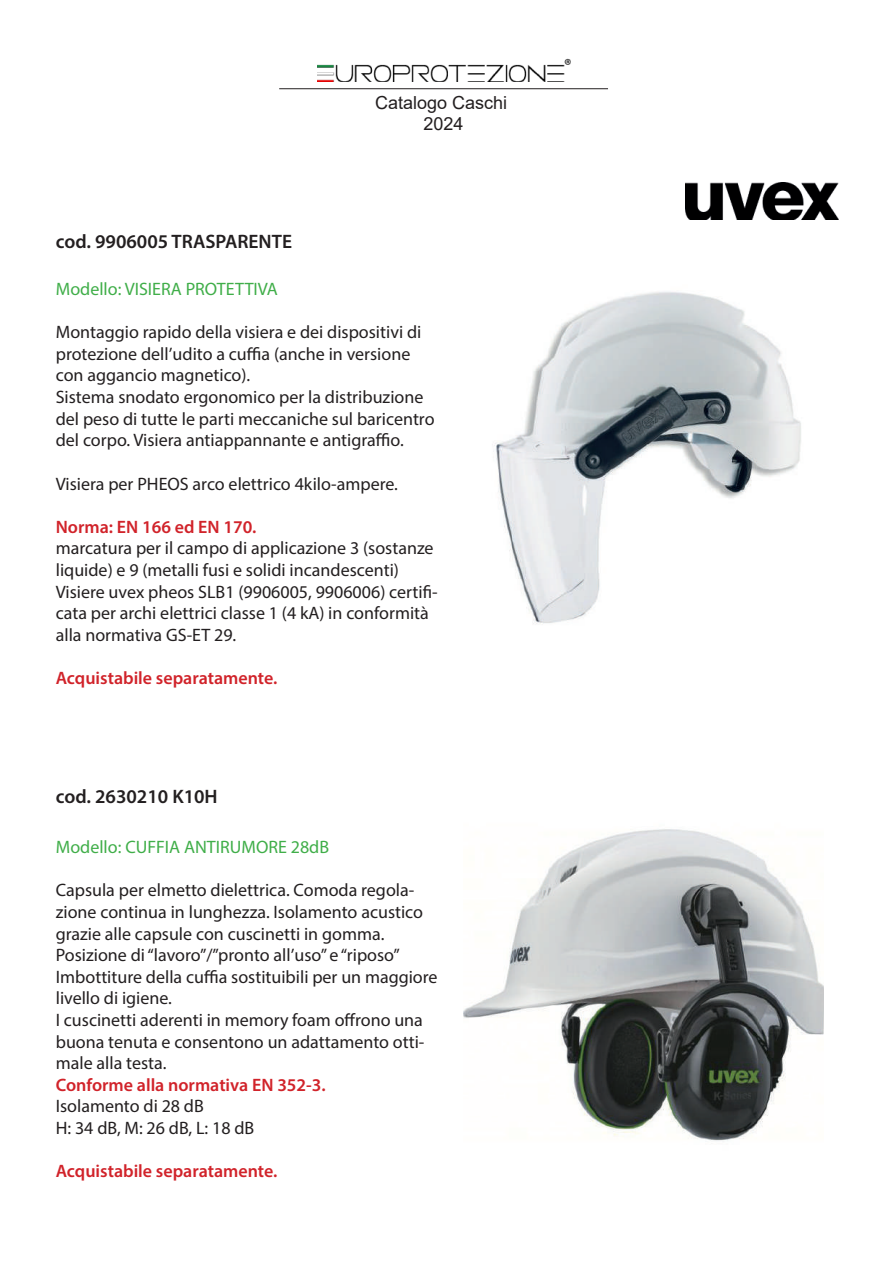
<style>
.page{position:relative;width:893px;height:1263px;background:#fff}
.page>*{position:absolute;margin:0;border:0;box-sizing:border-box;transform-origin:0 0}
.t1{font:600 19.5px "Myriad Pro";color:#231f20}
.t2{font:18px/21.6px "Myriad Pro";color:#231f20}
.t3{font:600 18px "Myriad Pro";color:#d1232a}
.t4{font:18px "Myriad Pro";color:#40ae49}
.t5{font:18px/21.9px "Arial";color:#231f20;text-align:center}
</style>
<div class="page">
<img style="left:317px;top:58px;width:253px;height:24px">
<hr style="left:279px;top:88px;width:329px;height:1px;background:#231f20">
<img style="left:686px;top:183px;width:152px;height:37px">
<img style="left:494px;top:291px;width:307px;height:333px">
<img style="left:463px;top:829px;width:361px;height:312px">
<p class="t1" style="left:56px;top:229px;width:238px">cod. 9906005 TRASPARENTE</p>
<p class="t5" style="left:375px;top:91px;width:134px">Catalogo Caschi<br>2024</p>
<p class="t4" style="left:56px;top:278px;width:224px">Modello: VISIERA PROTETTIVA</p>
<p class="t2" style="left:56px;top:321px;width:380px">Montaggio rapido della visiera e dei dispositivi di protezione dell’udito a cuffia (anche in versione con aggancio magnetico).<br>Sistema snodato ergonomico per la distribuzione del peso di tutte le parti meccaniche sul baricentro del corpo. Visiera antiappannante e antigraffio.</p>
<p class="t2" style="left:56px;top:472px;width:344px">Visiera per PHEOS arco elettrico 4kilo-ampere.</p>
<p class="t3" style="left:56px;top:515px;width:202px">Norma: EN 166 ed EN 170.</p>
<p class="t2" style="left:56px;top:537px;width:383px">marcatura per il campo di applicazione 3 (sostanze liquide) e 9 (metalli fusi e solidi incandescenti)<br>Visiere uvex pheos SLB1 (9906005, 9906006) certifi&shy;cata per archi elettrici classe 1 (4 kA) in conformità alla normativa GS-ET 29.</p>
<p class="t3" style="left:56px;top:666px;width:223px">Acquistabile separatamente.</p>
<p class="t1" style="left:56px;top:784px;width:163px">cod. 2630210 K10H</p>
<p class="t4" style="left:56px;top:836px;width:275px">Modello: CUFFIA ANTIRUMORE 28dB</p>
<p class="t2" style="left:56px;top:879px;width:383px">Capsula per elmetto dielettrica. Comoda regola&shy;zione continua in lunghezza. Isolamento acustico grazie alle capsule con cuscinetti in gomma.<br>Posizione di “lavoro”/”pronto all’uso” e “riposo” Imbottiture della cuffia sostituibili per un maggiore livello di igiene.<br>I cuscinetti aderenti in memory foam offrono una buona tenuta e consentono un adattamento otti&shy;male alla testa.</p>
<p class="t3" style="left:56px;top:1073px;width:272px">Conforme alla normativa EN 352-3.</p>
<p class="t2" style="left:56px;top:1095px;width:200px">Isolamento di 28 dB<br>H: 34 dB, M: 26 dB, L: 18 dB</p>
<p class="t3" style="left:56px;top:1160px;width:223px">Acquistabile separatamente.</p>
</div>
